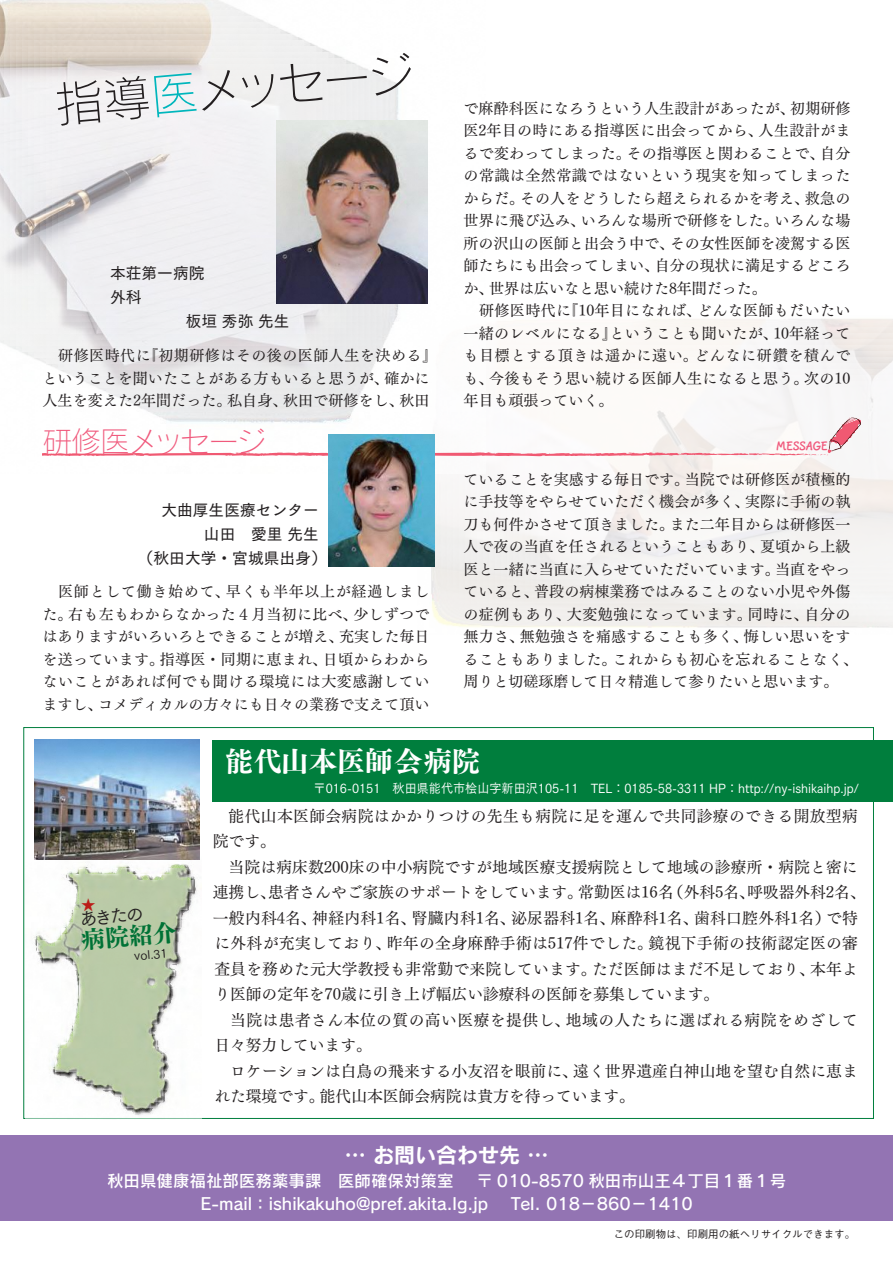
<style>
.page{position:relative;width:893px;height:1263px;background:#fff}
.page>*{position:absolute;margin:0;border:0;box-sizing:border-box;transform-origin:0 0}
.t1{font:48px "Rodin Pro L";color:#231f20}
.t2{font:30px "Rodin Pro L";letter-spacing:-.08em;color:#f0597c}
.t3{font:28.5px "Tsuku AMD Min Std E";letter-spacing:-.015em;color:#fff}
.t4{font:24px "Tsuku AMD Min Std E";color:#007236}
.t5{font:21px "Rodin Pro B";color:#fff}
.t6{font:18px "Tsuku Go Pro M";color:#231f20}
.t7{font:16.5px/22.5px "Rodin Pro DB";color:#fff}
.t8{font:15.75px/25.5px "Tsuku Min Pro M";letter-spacing:.01em;color:#231f20}
.t9{font:15.75px/25.5px "Tsuku Min Pro M";letter-spacing:.03em;color:#231f20}
.t10{font:15.75px "Tsuku Go Pro D";color:#231f20}
.t11{font:15px/22.5px "Tsuku Min Pro M";letter-spacing:.005em;color:#231f20;text-align:justify}
.t12{font:13.8px "Tsuku Go Pro M";color:#bb1c18}
.t13{font:12.75px "Tsuku Go Pro M";color:#fff;scale:.95 1}
.t14{font:12px "Kafu Marker Std B";color:#f0597c}
.t15{font:12px "Tsuku Go Pro M";color:#231f20}
.t16{font:500 10.5px "Gothic BBB Pro";color:#231f20}
.s1{color:#00b6bc}
</style>
<div class="page">
<div style="left:0;top:1135px;width:893px;height:85px;background:#9374b3"></div>
<img style="left:418px;top:319px;width:475px;height:309px">
<img style="left:0;top:0;width:486px;height:473px">
<img style="left:276px;top:121px;width:151px;height:183px">
<div style="left:213px;top:740px;width:680px;height:61px;background:#007e3d"></div>
<img style="left:26px;top:859px;width:176px;height:260px">
<svg style="left:43px;top:417px;width:818px;height:40px"></svg>
<img style="left:328px;top:434px;width:106px;height:132px">
<img style="left:34px;top:740px;width:166px;height:119px">
<h1 class="t1" style="left:52px;top:74px;width:361px;rotate:-5deg">指導<span class="s1">医</span>メッセージ</h1>
<p class="t10" style="left:110px;top:260px;width:96px">本荘第一病院</p>
<p class="t10" style="left:110px;top:284px;width:49px">外科　</p>
<p class="t10" style="left:186px;top:308px;width:105px">板垣 秀弥 先生</p>
<p class="t11" style="left:43px;top:343px;width:396px;text-align:left;text-indent:16px">研修医時代に『初期研修はその後の医師人生を決める』ということを聞いたことがある方もいると思うが、確かに人生を変えた2年間だった。私自身、秋田で研修をし、秋田</p>
<h2 class="t2" style="left:43px;top:423px;width:225px">研修医メッセージ</h2>
<p class="t10" style="left:161px;top:497px;width:159px">大曲厚生医療センター</p>
<p class="t10" style="left:204px;top:521px;width:116px">山田　愛里 先生</p>
<p class="t10" style="left:138px;top:545px;width:191px">（秋田大学・宮城県出身）</p>
<p class="t11" style="left:43px;top:579px;width:388px;text-indent:16px">医師として働き始めて、早くも半年以上が経過しました。右も左もわからなかった４月当初に比べ、少しずつではありますがいろいろとできることが増え、充実した毎日を送っています。指導医・同期に恵まれ、日頃からわからないことがあれば何でも聞ける環境には大変感謝していますし、コメディカルの方々にも日々の業務で支えて頂い</p>
<p class="t11" style="left:463px;top:95px;width:389px">で麻酔科医になろうという人生設計があったが、初期研修医2年目の時にある指導医に出会ってから、人生設計がまるで変わってしまった。その指導医と関わることで、自分の常識は全然常識ではないという現実を知ってしまったからだ。その人をどうしたら超えられるかを考え、救急の世界に飛び込み、いろんな場所で研修をした。いろんな場所の沢山の医師と出会う中で、その女性医師を凌駕する医師たちにも出会ってしまい、自分の現状に満足するどころか、世界は広いなと思い続けた8年間だった。</p>
<p class="t11" style="left:463px;top:298px;width:389px;text-indent:16px">研修医時代に『10年目になれば、どんな医師もだいたい一緒のレベルになる』ということも聞いたが、10年経っても目標とする頂きは遥かに遠い。どんなに研鑽を積んでも、今後もそう思い続ける医師人生になると思う。次の10年目も頑張っていく。</p>
<p class="t14" style="left:776px;top:435px;width:53px">MESSAGE</p>
<p class="t11" style="left:463px;top:466px;width:396px;text-align:left">ていることを実感する毎日です。当院では研修医が積極的に手技等をやらせていただく機会が多く、実際に手術の執刀も何件かさせて頂きました。また二年目からは研修医一人で夜の当直を任されるということもあり、夏頃から上級医と一緒に当直に入らせていただいています。当直をやっていると、普段の病棟業務ではみることのない小児や外傷の症例もあり、大変勉強になっています。同時に、自分の無力さ、無勉強さを痛感することも多く、悔しい思いをすることもありました。これからも初心を忘れることなく、周りと切磋琢磨して日々精進して参りたいと思います。</p>
<h3 class="t3" style="left:225px;top:735px;width:257px">能代山本医師会病院</h3>
<p class="t12" style="left:81px;top:894px;width:15px">★</p>
<p class="t6" style="left:78px;top:904px;width:66px;rotate:-5deg">あきたの</p>
<h3 class="t4" style="left:79px;top:919px;width:97px;rotate:-5deg">病院紹介</h3>
<p class="t15" style="left:133px;top:946px;width:35px;rotate:-5deg">vol.31</p>
<p class="t13" style="left:314px;top:777px;width:576px">〒016-0151　秋田県能代市桧山字新田沢105-11　TEL：0185-58-3311 HP：http://ny-ishikaihp.jp/</p>
<p class="t8" style="left:213px;top:801px;width:646px;text-indent:16px">能代山本医師会病院はかかりつけの先生も病院に足を運んで共同診療のできる開放型病院です。</p>
<p class="t8" style="left:213px;top:852px;width:654px;text-indent:16px">当院は病床数200床の中小病院ですが地域医療支援病院として地域の診療所・病院と密に連携し、患者さんやご家族のサポートをしています。常勤医は16名（外科5名、呼吸器外科2名、一般内科4名、神経内科1名、腎臓内科1名、泌尿器科1名、麻酔科1名、歯科口腔外科1名）で特に外科が充実しており、昨年の全身麻酔手術は517件でした。鏡視下手術の技術認定医の審査員を務めた元大学教授も非常勤で来院しています。ただ医師はまだ不足しており、本年より医師の定年を70歳に引き上げ幅広い診療科の医師を募集しています。</p>
<p class="t9" style="left:214px;top:1005px;width:645px;text-indent:16px">当院は患者さん本位の質の高い医療を提供し、地域の人たちに選ばれる病院をめざして日々努力しています。</p>
<p class="t8" style="left:214px;top:1056px;width:645px;text-indent:16px">ロケーションは白鳥の飛来する小友沼を眼前に、遠く世界遺産白神山地を望む自然に恵まれた環境です。能代山本医師会病院は貴方を待っています。</p>
<h3 class="t5" style="left:345px;top:1140px;width:205px">… お問い合わせ先 …</h3>
<p class="t7" style="left:107px;top:1169px;width:348px">秋田県健康福祉部医務薬事課　医師確保対策室</p>
<p class="t7" style="left:201px;top:1169px;width:587px;text-indent:276px">〒 010-8570 秋田市山王４丁目１番１号<br>E-mail：ishikakuho@pref.akita.lg.jp</p>
<p class="t7" style="left:511px;top:1191px;width:184px">Tel. 018−860−1410</p>
<p class="t16" style="left:614px;top:1226px;width:243px">この印刷物は、印刷用の紙へリサイクルできます。</p>
</div>
